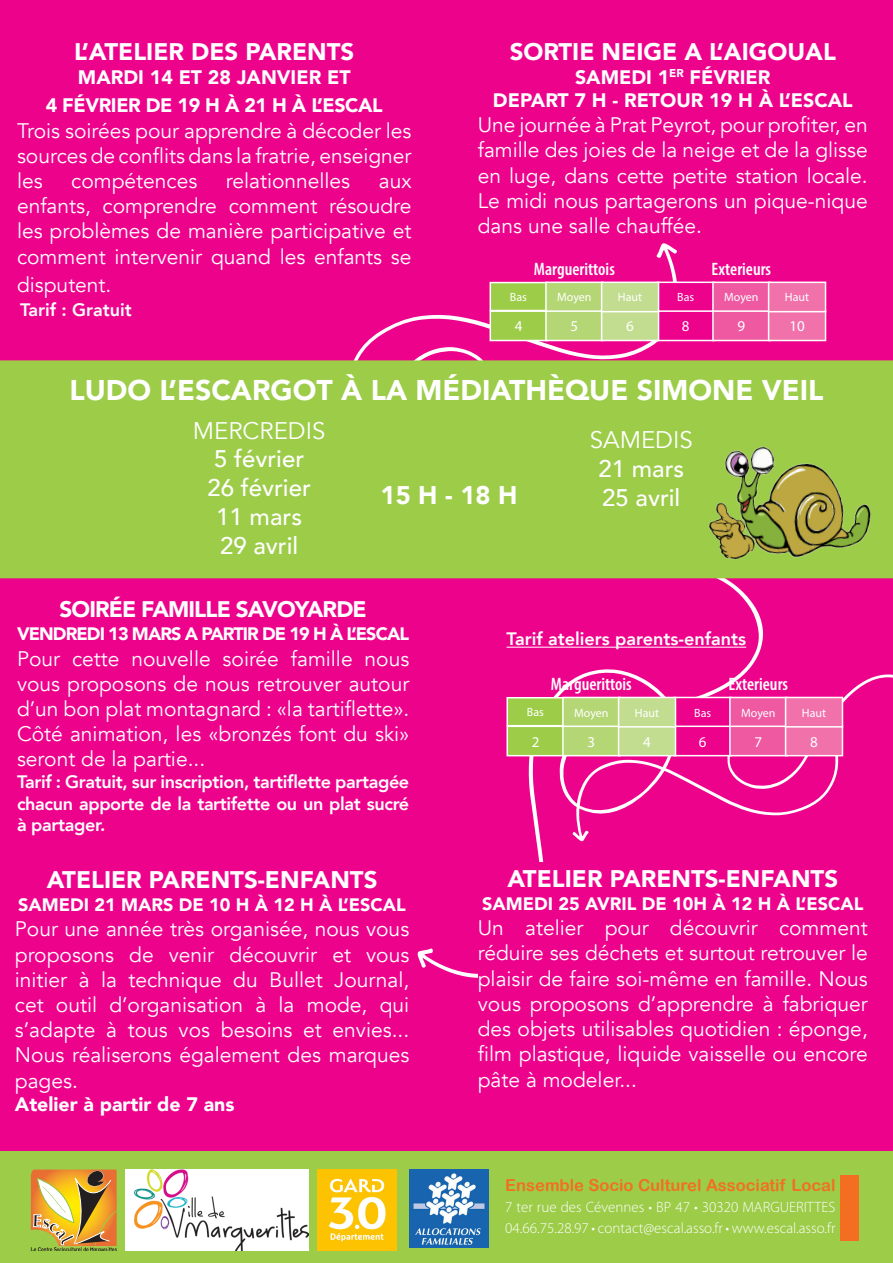
<style>
.page{position:relative;width:893px;height:1263px;background:#ed028c}
.page>*{position:absolute;margin:0;border:0;box-sizing:border-box;transform-origin:0 0}
.t1{font:900 28.5px "Avenir";color:#fff}
.t2{font:900 25.5px "Avenir";color:#fff}
.t3{font:900 24px "Avenir";color:#fff}
.t4{font:500 24px "Avenir";color:#fff}
.t5{font:24px "Avenir";color:#fff}
.t6{font:900 22.5px "Avenir";letter-spacing:-.04em;color:#fff}
.t7{font:21px/25.2px "Avenir";color:#fff;text-align:justify}
.t8{font:900 19.5px "Avenir";color:#fff}
.t9{font:900 19.5px "Avenir";letter-spacing:-.02em;color:#fff}
.t10{font:800 18px/21.6px "Avenir";letter-spacing:-.02em;color:#fff;text-align:justify}
.t11{font:900 18px "Avenir";color:#fff}
.t12{font:600 condensed 18px "Myriad Pro";color:#fff}
.t13{font:800 18px "Avenir";color:#fff}
.t14{font:900 18px "Avenir";letter-spacing:-.05em;color:#fff}
.t15{font:16.5px "Arial Rounded MT Bold";color:#f36e21}
.t16{font:300 15px/21px "Myriad Pro";color:#fff}
.t17{font:15px "Myriad Pro";color:#fff}
.t18{font:12px "Myriad Pro";color:#fff}
</style>
<div class="page">
<div style="left:0;top:1151px;width:893px;height:112px;background:#9ccc48"></div>
<div style="left:0;top:360px;width:893px;height:218px;background:#9ccc48"></div>
<img style="left:31px;top:1169px;width:86px;height:82px">
<img style="left:126px;top:1169px;width:182px;height:82px">
<img style="left:317px;top:1169px;width:80px;height:82px">
<img style="left:409px;top:1169px;width:80px;height:79px">
<div style="left:840px;top:1175px;width:19px;height:65px;background:#f36e21"></div>
<div style="left:713px;top:282px;width:57px;height:30px;background:#ef59a1"></div>
<div style="left:712px;top:282px;width:59px;height:30px;border:2px solid #fff"></div>
<div style="left:713px;top:311px;width:57px;height:29px;background:#ef59a1"></div>
<div style="left:712px;top:310px;width:59px;height:31px;border:2px solid #fff"></div>
<div style="left:769px;top:311px;width:56px;height:29px;background:#f171ab"></div>
<div style="left:768px;top:310px;width:58px;height:31px;border:2px solid #fff"></div>
<div style="left:769px;top:282px;width:56px;height:30px;background:#f171ab"></div>
<div style="left:768px;top:282px;width:58px;height:30px;border:2px solid #fff"></div>
<img style="left:713px;top:432px;width:162px;height:137px">
<svg style="left:207px;top:281px;width:506px;height:259px"></svg>
<svg style="left:374px;top:537px;width:410px;height:220px"></svg>
<svg style="left:554px;top:664px;width:290px;height:93px"></svg>
<p class="t3" style="left:74px;top:31px;width:282px">L’ATELIER DES PARENTS</p>
<p class="t8" style="left:78px;top:60px;width:274px">MARDI 14 ET 28 JANVIER ET</p>
<p class="t9" style="left:46px;top:89px;width:338px">4 FÉVRIER DE 19 H À 21 H À L’ESCAL</p>
<p class="t7" style="left:17px;top:118px;width:396px">Trois soirées pour apprendre à décoder les sources de conflits dans la fratrie, enseigner les</p>
<p class="t7" style="left:71px;top:168px;width:128px">compétences</p>
<p class="t7" style="left:226px;top:168px;width:126px">relationnelles</p>
<p class="t7" style="left:17px;top:168px;width:396px;text-indent:362px">aux enfants, comprendre comment résoudre les problèmes de manière participative et comment intervenir quand les enfants se</p>
<p class="t7" style="left:17px;top:273px;width:96px">disputent.</p>
<p class="t13" style="left:20px;top:296px;width:113px">Tarif : Gratuit</p>
<p class="t3" style="left:510px;top:31px;width:328px">SORTIE NEIGE A L’AIGOUAL</p>
<p class="t8" style="left:575px;top:60px;width:197px">SAMEDI 1<sup>ER</sup> FÉVRIER</p>
<p class="t8" style="left:493px;top:83px;width:361px">DEPART 7 H - RETOUR 19 H À L’ESCAL</p>
<p class="t7" style="left:478px;top:113px;width:392px">Une journée à Prat Peyrot, pour profiter, en famille des joies de la neige et de la glisse en luge, dans cette petite station locale.<br>Le midi nous partagerons un pique-nique dans une salle chauffée.</p>
<p class="t12" style="left:534px;top:258px;width:82px">Marguerittois</p>
<p class="t12" style="left:712px;top:258px;width:61px">Exterieurs</p>
<p class="t18" style="left:510px;top:290px;width:19px">Bas</p>
<p class="t18" style="left:677px;top:290px;width:19px">Bas</p>
<p class="t17" style="left:515px;top:317px;width:9px">4</p>
<p class="t17" style="left:682px;top:317px;width:9px">8</p>
<p class="t18" style="left:557px;top:290px;width:36px">Moyen</p>
<p class="t18" style="left:724px;top:290px;width:36px">Moyen</p>
<p class="t17" style="left:571px;top:317px;width:9px">5</p>
<p class="t17" style="left:626px;top:317px;width:9px">6</p>
<p class="t17" style="left:737px;top:317px;width:9px">9</p>
<p class="t17" style="left:789px;top:317px;width:17px">10</p>
<p class="t18" style="left:618px;top:290px;width:26px">Haut</p>
<p class="t18" style="left:785px;top:290px;width:26px">Haut</p>
<p class="t1" style="left:69px;top:365px;width:756px">LUDO L’ESCARGOT À LA MÉDIATHÈQUE SIMONE VEIL</p>
<p class="t5" style="left:193px;top:416px;width:134px">MERCREDIS</p>
<p class="t4" style="left:207px;top:467px;width:105px">26 février</p>
<p class="t5" style="left:590px;top:426px;width:104px">SAMEDIS</p>
<p class="t4" style="left:598px;top:448px;width:87px">21 mars</p>
<p class="t4" style="left:602px;top:477px;width:80px">25 avril</p>
<p class="t4" style="left:214px;top:438px;width:92px">5 février</p>
<p class="t2" style="left:381px;top:474px;width:138px">15 H - 18 H</p>
<p class="t4" style="left:216px;top:496px;width:87px">11 mars</p>
<p class="t4" style="left:220px;top:525px;width:80px">29 avril</p>
<p class="t6" style="left:60px;top:590px;width:309px">SOIRÉE FAMILLE SAVOYARDE</p>
<p class="t14" style="left:17px;top:619px;width:394px">VENDREDI 13 MARS A PARTIR DE 19 H À L’ESCAL</p>
<p class="t7" style="left:17px;top:646px;width:394px">Pour cette nouvelle soirée famille nous vous proposons de nous retrouver autour d’un bon plat montagnard : «la tartiflette».<br>Côté animation, les «bronzés font du ski» seront de la partie...</p>
<p class="t10" style="left:17px;top:771px;width:394px">Tarif : Gratuit, sur inscription, tartiflette partagée chacun apporte de la tartifette ou un plat sucré à partager.</p>
<p class="t3" style="left:47px;top:859px;width:332px">ATELIER PARENTS-ENFANTS</p>
<p class="t11" style="left:18px;top:889px;width:389px">SAMEDI 21 MARS DE 10 H À 12 H À L’ESCAL</p>
<p class="t7" style="left:15px;top:917px;width:396px">Pour une année très organisée, nous vous proposons de venir découvrir et vous initier à la technique du Bullet Journal, cet outil d’organisation à la mode, qui s’adapte à tous vos besoins et envies...<br>Nous réaliserons également des marques pages.</p>
<p class="t8" style="left:15px;top:1087px;width:221px">Atelier à partir de 7 ans</p>
<p class="t13" style="left:507px;top:625px;width:241px">Tarif ateliers parents-enfants</p>
<p class="t18" style="left:527px;top:705px;width:19px">Bas</p>
<p class="t17" style="left:532px;top:732px;width:9px">2</p>
<p class="t12" style="left:551px;top:673px;width:82px">Marguerittois</p>
<p class="t18" style="left:574px;top:705px;width:36px">Moyen</p>
<p class="t17" style="left:587px;top:732px;width:9px">3</p>
<p class="t18" style="left:635px;top:705px;width:26px">Haut</p>
<p class="t17" style="left:643px;top:732px;width:9px">4</p>
<p class="t18" style="left:694px;top:705px;width:19px">Bas</p>
<p class="t17" style="left:699px;top:732px;width:9px">6</p>
<p class="t12" style="left:729px;top:673px;width:61px">Exterieurs</p>
<p class="t18" style="left:741px;top:705px;width:36px">Moyen</p>
<p class="t17" style="left:754px;top:732px;width:9px">7</p>
<p class="t18" style="left:802px;top:705px;width:26px">Haut</p>
<p class="t17" style="left:810px;top:732px;width:9px">8</p>
<p class="t3" style="left:507px;top:858px;width:332px">ATELIER PARENTS-ENFANTS</p>
<p class="t11" style="left:482px;top:888px;width:383px">SAMEDI 25 AVRIL DE 10H À 12 H À L’ESCAL</p>
<p class="t7" style="left:478px;top:916px;width:391px">Un atelier pour découvrir comment réduire ses déchets et surtout retrouver le plaisir de faire soi-même en famille. Nous vous proposons d’apprendre à fabriquer des objets utilisables quotidien : éponge, film plastique, liquide vaisselle ou encore pâte à modeler...</p>
<p class="t15" style="left:505px;top:1176px;width:332px">Ensemble Socio Culturel Associatif Local</p>
<p class="t16" style="left:505px;top:1197px;width:332px">7 ter rue des Cévennes • BP 47 • 30320 MARGUERITTES<br>04.66.75.28.97 • contact@escal.asso.fr • www.escal.asso.fr</p>
</div>
